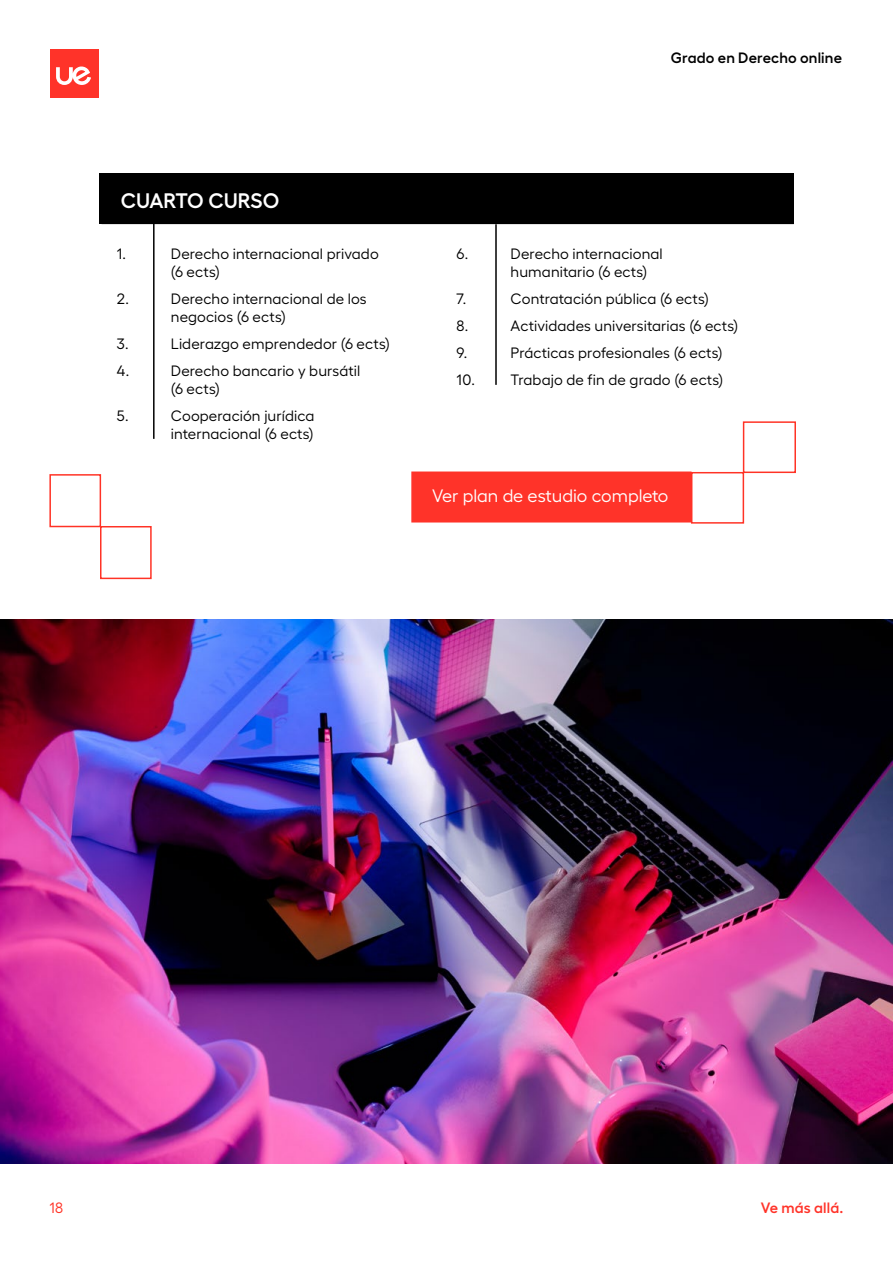
<style>
.page{position:relative;width:893px;height:1263px;background:#fff}
.page>*{position:absolute;margin:0;border:0;box-sizing:border-box;transform-origin:0 0}
.t1{font:600 21px "Hellix";color:#fff}
.t2{font:18px "Hellix";color:#fff}
.t3{font:15px/18px "Hellix";letter-spacing:.01em;color:#000}
.t4{font:600 15px "Hellix";letter-spacing:.01em;color:#000}
.t5{font:600 15px "Hellix";letter-spacing:.01em;color:#ff3329}
.t6{font:15px "Hellix";color:#ff3326}
</style>
<div class="page">
<div style="left:50px;top:50px;width:48px;height:48px;background:#ff3329"></div>
<svg style="left:56px;top:66px;width:35px;height:19px"></svg>
<svg style="left:690px;top:421px;width:106px;height:103px"></svg>
<svg style="left:49px;top:474px;width:103px;height:106px"></svg>
<div style="left:411px;top:471px;width:280px;height:51px;background:#ff3329;border:2px solid #ff3228"></div>
<img style="left:0;top:619px;width:892px;height:545px">
<hr style="left:153px;top:224px;width:2px;height:215px;background:#000">
<hr style="left:495px;top:224px;width:2px;height:161px;background:#000">
<div style="left:99px;top:174px;width:695px;height:50px;background:#000"></div>
<p class="t4" style="left:671px;top:46px;width:173px">Grado en Derecho online</p>
<h1 class="t1" style="left:121px;top:184px;width:160px">CUARTO CURSO</h1>
<p class="t3" style="left:117px;top:243px;width:11px">1.</p>
<p class="t3" style="left:171px;top:243px;width:209px">Derecho internacional privado (6 ects)</p>
<p class="t3" style="left:117px;top:288px;width:13px">2.</p>
<p class="t3" style="left:171px;top:288px;width:197px">Derecho internacional de los negocios (6 ects)</p>
<p class="t3" style="left:117px;top:333px;width:13px">3.</p>
<p class="t3" style="left:171px;top:333px;width:220px">Liderazgo emprendedor (6 ects)</p>
<p class="t3" style="left:117px;top:360px;width:14px">4.</p>
<p class="t3" style="left:171px;top:360px;width:191px">Derecho bancario y bursátil (6 ects)</p>
<p class="t3" style="left:117px;top:405px;width:13px">5.</p>
<p class="t3" style="left:171px;top:405px;width:145px">Cooperación jurídica internacional (6 ects)</p>
<p class="t3" style="left:457px;top:243px;width:13px">6.</p>
<p class="t3" style="left:511px;top:243px;width:154px">Derecho internacional humanitario (6 ects)</p>
<p class="t3" style="left:457px;top:288px;width:11px">7.</p>
<p class="t3" style="left:511px;top:288px;width:200px">Contratación pública (6 ects)</p>
<p class="t3" style="left:457px;top:315px;width:13px">8.</p>
<p class="t3" style="left:511px;top:315px;width:229px">Actividades universitarias (6 ects)</p>
<p class="t3" style="left:457px;top:342px;width:12px">9.</p>
<p class="t3" style="left:511px;top:342px;width:214px">Prácticas profesionales (6 ects)</p>
<p class="t3" style="left:457px;top:369px;width:268px">10. Trabajo de fin de grado (6 ects)</p>
<p class="t2" style="left:432px;top:482px;width:238px">Ver plan de estudio completo</p>
<p class="t6" style="left:50px;top:1197px;width:15px">18</p>
<p class="t5" style="left:761px;top:1196px;width:84px">Ve más allá.</p>
</div>
